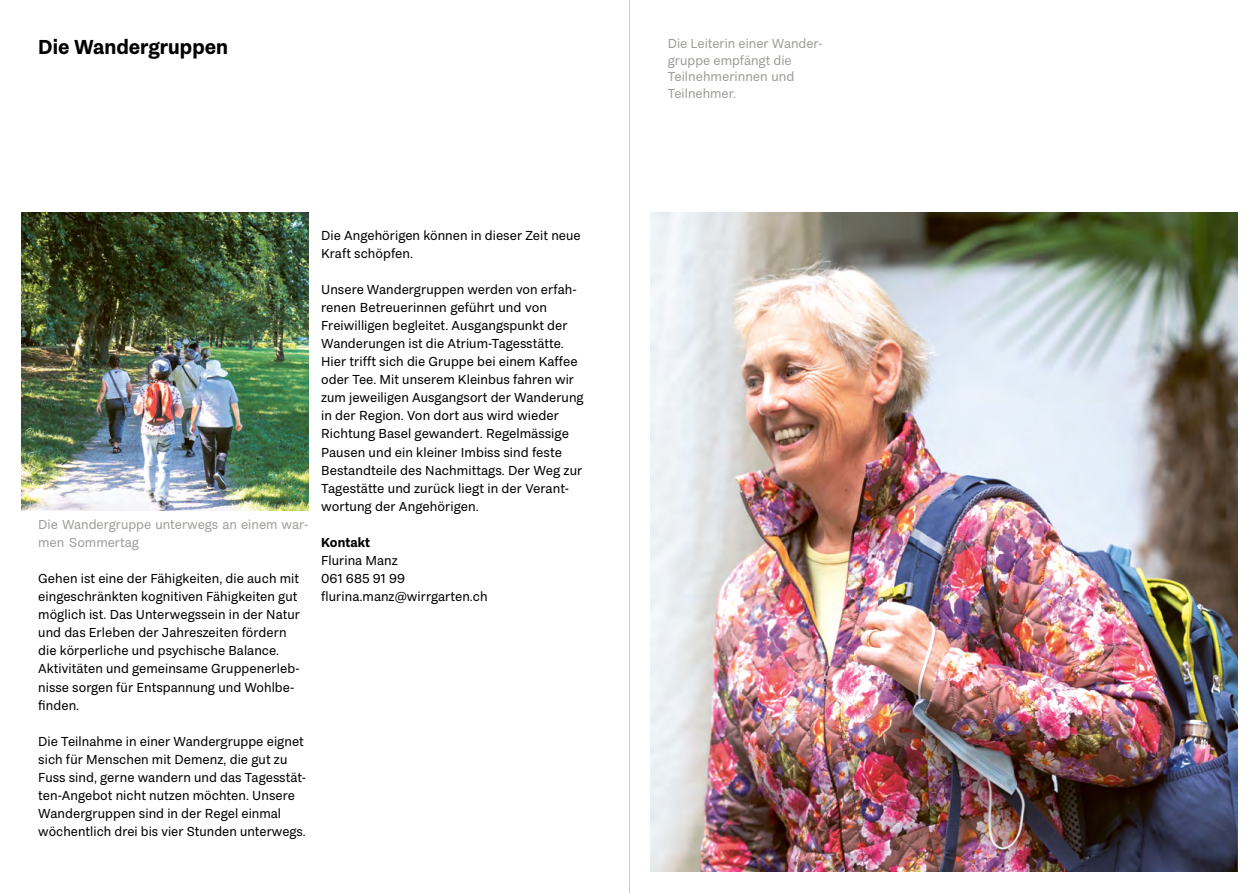
<style>
.page{position:relative;width:1259px;height:893px;background:#fff}
.page>*{position:absolute;margin:0;border:0;box-sizing:border-box;transform-origin:0 0}
.t1{font:700 21px "Passenger Sans";color:#000}
.t2{font:13.5px/18.1px "Passenger Sans";letter-spacing:.005em;color:#000}
.t3{font:13.5px/16.5px "Passenger Sans";color:#9e9e9b}
.t4{font:700 13.5px "Passenger Sans";letter-spacing:.005em;color:#000}
</style>
<div class="page">
<img style="left:21px;top:213px;width:287px;height:298px">
<img style="left:651px;top:213px;width:586px;height:659px">
<hr style="left:629px;top:0;width:1px;height:893px;background:#cbcbc9">
<h1 class="t1" style="left:38px;top:35px;width:191px">Die Wandergruppen</h1>
<p class="t3" style="left:668px;top:36px;width:155px">Die Leiterin einer Wander&shy;gruppe empfängt die<br>Teilnehmerinnen und<br>Teilnehmer.</p>
<p class="t3" style="left:38px;top:515px;width:272px;line-height:18.1px">Die Wandergruppe unterwegs an einem war&shy;men Sommertag</p>
<p class="t2" style="left:38px;top:569px;width:263px">Gehen ist eine der Fähigkeiten, die auch mit eingeschränkten kognitiven Fähigkeiten gut möglich ist. Das Unterwegssein in der Natur und das Erleben der Jahreszeiten fördern die körperliche und psychische Balance.<br>Aktivitäten und gemeinsame Gruppenerleb&shy;nisse sorgen für Entspannung und Wohlbe&shy;finden.</p>
<p class="t2" style="left:38px;top:732px;width:269px">Die Teilnahme in einer Wandergruppe eignet sich für Menschen mit Demenz, die gut zu Fuss sind, gerne wandern und das Tagesstät&shy;ten-Angebot nicht nutzen möchten. Unsere Wandergruppen sind in der Regel einmal wöchentlich drei bis vier Stunden unterwegs.</p>
<p class="t2" style="left:321px;top:226px;width:261px">Die Angehörigen können in dieser Zeit neue<br>Kraft schöpfen.</p>
<p class="t2" style="left:321px;top:280px;width:264px">Unsere Wandergruppen werden von erfah--- renen Betreuerinnen geführt und von Freiwilligen begleitet. Ausgangspunkt der Wanderungen ist die Atrium-Tagesstätte.<br>Hier trifft sich die Gruppe bei einem Kaffee oder Tee. Mit unserem Kleinbus fahren wir zum jeweiligen Ausgangsort der Wanderung in der Region. Von dort aus wird wieder Richtung Basel gewandert. Regelmässige Pausen und ein kleiner Imbiss sind feste Bestandteile des Nachmittags. Der Weg zur Tagestätte und zurück liegt in der Verant&shy;wortung der Angehörigen.</p>
<p class="t4" style="left:321px;top:535px;width:50px">Kontakt</p>
<p class="t2" style="left:321px;top:551px;width:168px">Flurina Manz<br>061 685 91 99 flurina.manz@wirrgarten.ch</p>
</div>
